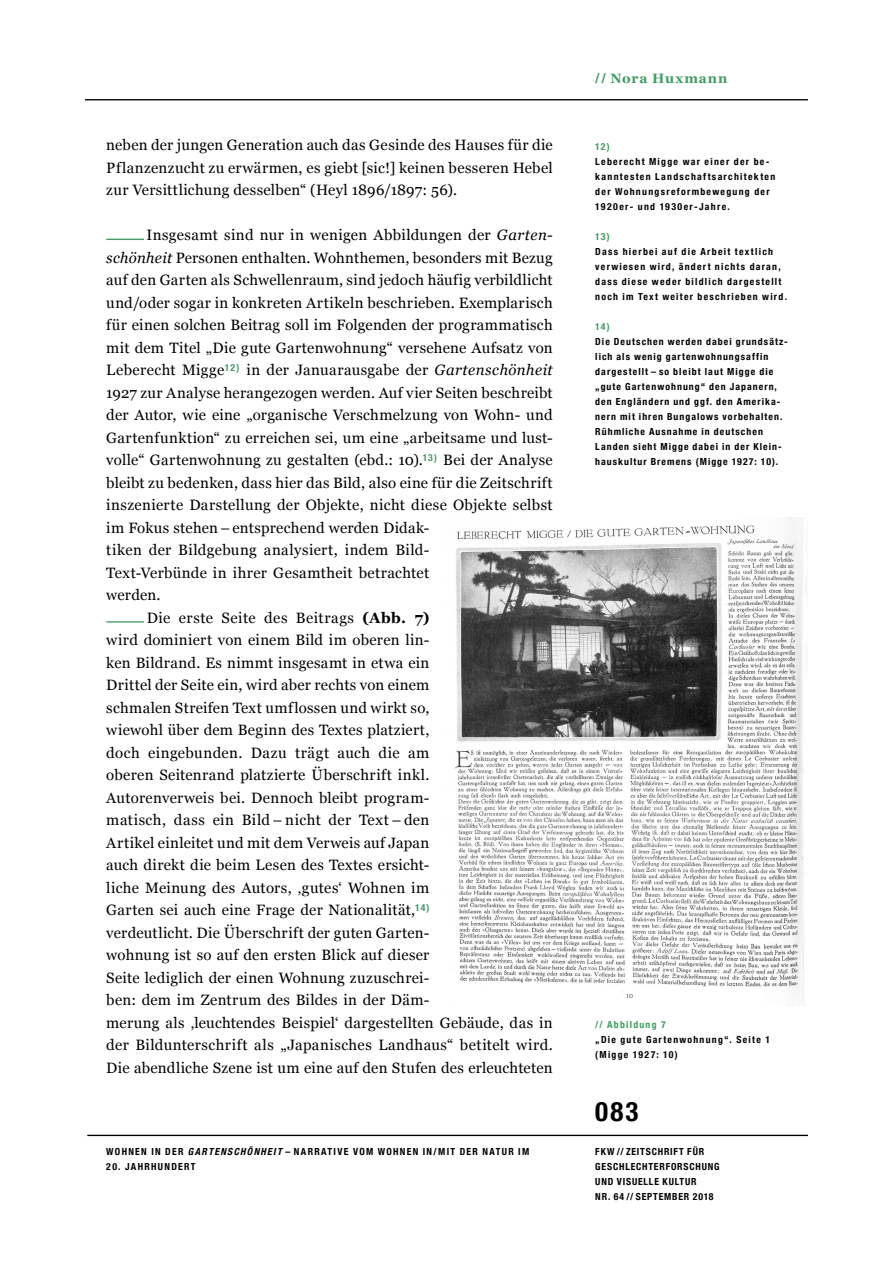
<style>
.page{position:relative;width:893px;height:1263px;background:#fff}
.page>*{position:absolute;margin:0;border:0;box-sizing:border-box;transform-origin:0 0}
.t1{font:700 condensed 27px "Helvetica Neue";color:#000}
.t2{font:15px/22.5px "Georgia";letter-spacing:.02em;color:#000;text-align:justify}
.t3{font:700 13.5px "Georgia";letter-spacing:.065em;color:#409c62}
.t4{font:700 condensed 9.75px/15px "Helvetica Neue";letter-spacing:.115em;color:#000}
.t5{font:700 condensed 9.75px/15px "Helvetica Neue";letter-spacing:.085em;color:#000}
.t6{font:700 condensed 9.75px "Helvetica Neue";letter-spacing:.135em;color:#000}
.t7{font:700 condensed 9.75px "Helvetica Neue";letter-spacing:.13em;color:#409c62}
.s1{font-style:italic}
.s2{font-weight:700}
.s3{font-family:"Helvetica Neue";font-stretch:condensed}
</style>
<div class="page">
<hr style="left:85px;top:99px;width:723px;height:1px;background:#000">
<hr style="left:87px;top:1135px;width:721px;height:1px;background:#000">
<hr style="left:106px;top:239px;width:38px;height:1px;background:#409c62">
<hr style="left:106px;top:621px;width:38px;height:2px;background:#409c62">
<img style="left:455px;top:518px;width:349px;height:487px">
<p class="t2" style="left:106px;top:133px;width:448px">neben der jungen Generation auch das Gesinde des Hauses für die Pflanzenzucht zu erwärmen, es giebt [sic!] keinen besseren Hebel zur Versittlichung desselben“ (Heyl 1896/1897: 56).</p>
<p class="t2" style="left:146px;top:223px;width:408px">Insgesamt sind nur in wenigen Abbildungen der <span class="s1">Garten-</span></p>
<p class="t2" style="left:106px;top:245px;width:448px"><span class="s1">schönheit</span> Personen enthalten. Wohnthemen, besonders mit Bezug</p>
<p class="t2" style="left:106px;top:268px;width:448px">auf den Garten als Schwellenraum, sind jedoch häufig verbildlicht</p>
<p class="t2" style="left:106px;top:290px;width:448px">und/oder sogar in konkreten Artikeln beschrieben. Exemplarisch</p>
<p class="t2" style="left:106px;top:313px;width:448px">für einen solchen Beitrag soll im Folgenden der programmatisch</p>
<p class="t2" style="left:106px;top:335px;width:448px">mit dem Titel „Die gute Gartenwohnung“ versehene Aufsatz von</p>
<p class="t2" style="left:106px;top:358px;width:448px">Leberecht Migge<sup>12)</sup> in der Januarausgabe der <span class="s1">Gartenschönheit</span></p>
<p class="t2" style="left:106px;top:380px;width:448px">1927 zur Analyse herangezogen werden. Auf vier Seiten beschreibt</p>
<p class="t2" style="left:106px;top:403px;width:448px">der Autor, wie eine „organische Verschmelzung von Wohn- und</p>
<p class="t2" style="left:106px;top:425px;width:448px">Gartenfunktion“ zu erreichen sei, um eine „arbeitsame und lust-</p>
<p class="t2" style="left:106px;top:448px;width:448px">volle“ Gartenwohnung zu gestalten (ebd.: 10).<sup>13)</sup> Bei der Analyse</p>
<p class="t2" style="left:106px;top:470px;width:448px">bleibt zu bedenken, dass hier das Bild, also eine für die Zeitschrift</p>
<p class="t2" style="left:106px;top:493px;width:448px">inszenierte Darstellung der Objekte, nicht diese Objekte selbst</p>
<p class="t2" style="left:106px;top:515px;width:325px">im Fokus stehen–entsprechend werden Didak-</p>
<p class="t2" style="left:106px;top:538px;width:325px">tiken der Bildgebung analysiert, indem Bild-</p>
<p class="t2" style="left:106px;top:560px;width:325px">Text-Verbünde in ihrer Gesamtheit betrachtet</p>
<p class="t2" style="left:106px;top:583px;width:56px">werden.</p>
<p class="t2" style="left:147px;top:605px;width:284px">Die erste Seite des Beitrags <span class="s2">(Abb. 7)</span></p>
<p class="t2" style="left:106px;top:628px;width:325px">wird dominiert von einem Bild im oberen lin-</p>
<p class="t2" style="left:106px;top:650px;width:325px">ken Bildrand. Es nimmt insgesamt in etwa ein</p>
<p class="t2" style="left:106px;top:673px;width:325px">Drittel der Seite ein, wird aber rechts von einem</p>
<p class="t2" style="left:106px;top:695px;width:325px">schmalen Streifen Text umflossen und wirkt so,</p>
<p class="t2" style="left:106px;top:718px;width:325px">wiewohl über dem Beginn des Textes platziert,</p>
<p class="t2" style="left:106px;top:740px;width:325px">doch eingebunden. Dazu trägt auch die am</p>
<p class="t2" style="left:106px;top:763px;width:325px">oberen Seitenrand platzierte Überschrift inkl.</p>
<p class="t2" style="left:106px;top:785px;width:325px">Autorenverweis bei. Dennoch bleibt program-</p>
<p class="t2" style="left:106px;top:808px;width:325px">matisch, dass ein Bild – nicht der Text – den</p>
<p class="t2" style="left:106px;top:830px;width:325px">Artikel einleitet und mit dem Verweis auf Japan</p>
<p class="t2" style="left:106px;top:853px;width:325px">auch direkt die beim Lesen des Textes ersicht-</p>
<p class="t2" style="left:106px;top:875px;width:325px">liche Meinung des Autors, ‚gutes‘ Wohnen im</p>
<p class="t2" style="left:106px;top:898px;width:325px">Garten sei auch eine Frage der Nationalität,<sup>14)</sup></p>
<p class="t2" style="left:106px;top:920px;width:325px">verdeutlicht. Die Überschrift der guten Garten-</p>
<p class="t2" style="left:106px;top:943px;width:325px">wohnung ist so auf den ersten Blick auf dieser</p>
<p class="t2" style="left:106px;top:965px;width:325px">Seite lediglich der einen Wohnung zuzuschrei-</p>
<p class="t2" style="left:106px;top:988px;width:325px">ben: dem im Zentrum des Bildes in der Däm-</p>
<p class="t2" style="left:106px;top:1010px;width:448px">merung als ‚leuchtendes Beispiel‘ dargestellten Gebäude, das in</p>
<p class="t2" style="left:106px;top:1033px;width:448px">der Bildunterschrift als „Japanisches Landhaus“ betitelt wird.</p>
<p class="t2" style="left:106px;top:1055px;width:448px">Die abendliche Szene ist um eine auf den Stufen des erleuchteten</p>
<p class="t6" style="left:106px;top:1143px;width:424px">WOHNEN IN DER <span class="s1">GARTENSCHÖNHEIT</span>– NARRATIVE VOM WOHNEN IN/MIT DER NATUR IM</p>
<p class="t6" style="left:106px;top:1158px;width:91px">20. JAHRHUNDERT</p>
<p class="t3" style="left:595px;top:68px;width:134px"><span class="s3">//</span> Nora Huxmann</p>
<p class="t7" style="left:595px;top:138px;width:16px">12)</p>
<p class="t4" style="left:595px;top:153px;width:182px">Leberecht Migge war einer der be&shy;kanntesten Landschaftsarchitekten der Wohnungsreformbewegung der<br>1920er- und 1930er-Jahre.</p>
<p class="t7" style="left:595px;top:228px;width:16px">13)</p>
<p class="t4" style="left:595px;top:243px;width:193px">Dass hierbei auf die Arbeit textlich verwiesen wird, ändert nichts daran, dass diese weder bildlich dargestellt noch im Text weiter beschrieben wird.</p>
<p class="t7" style="left:595px;top:318px;width:16px">14)</p>
<p class="t4" style="left:595px;top:333px;width:194px">Die Deutschen werden dabei grundsätz&shy;lich als wenig gartenwohnungsaffin dargestellt – so bleibt laut Migge die „gute Gartenwohnung“ den Japanern, den Engländern und ggf. den Amerika&shy;nern mit ihren Bungalows vorbehalten.<br>Rühmliche Ausnahme in deutschen Landen sieht Migge dabei in der Klein&shy;hauskultur Bremens (Migge 1927: 10).</p>
<p class="t7" style="left:595px;top:1016px;width:72px">// Abbildung 7</p>
<p class="t4" style="left:595px;top:1031px;width:176px">„Die gute Gartenwohnung“. Seite 1 (Migge 1927: 10)</p>
<h1 class="t1" style="left:595px;top:1089px;width:45px">083</h1>
<p class="t5" style="left:595px;top:1143px;width:126px">FKW // ZEITSCHRIFT FÜR<br>GESCHLECHTERFORSCHUNG<br>UND VISUELLE KULTUR<br>NR. 64 // SEPTEMBER 2018</p>
</div>
